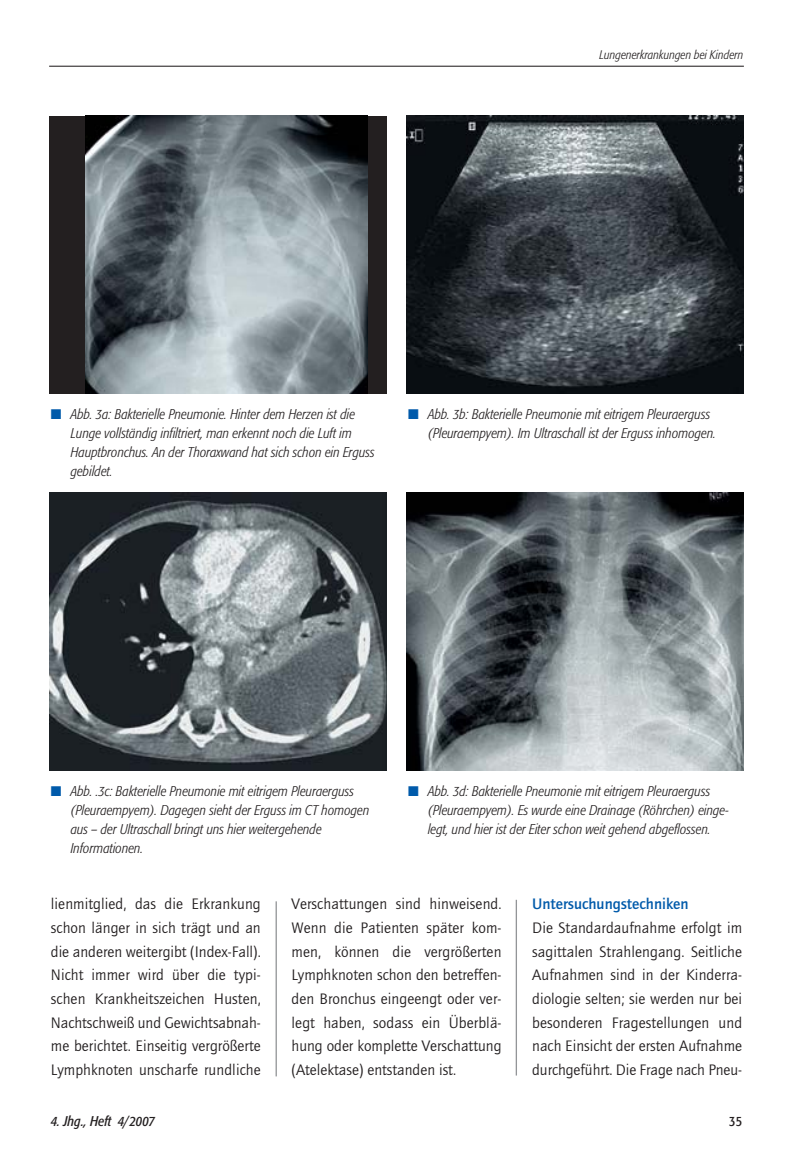
<style>
.page{position:relative;width:794px;height:1171px;background:#fff}
.page>*{position:absolute;margin:0;border:0;box-sizing:border-box;transform-origin:0 0}
.t1{font:15.75px/23.6px "Quay";color:#231f20;text-align:justify}
.t2{font:700 15.75px "Quay";color:#005aaa}
.t3{font:italic 300 condensed 14px/19.2px "Formata";color:#231f20}
.t4{font:italic condensed 14px "Formata";color:#231f20}
.t5{font:condensed 14px "Formata";color:#231f20}
.t6{font:italic 300 condensed 12.25px "Formata";color:#231f20}
.s1{color:#005aaa}
</style>
<div class="page">
<hr style="left:49px;top:66px;width:695px;height:1px;background:#231f20">
<hr style="left:275px;top:901px;width:2px;height:175px;background:#939598">
<hr style="left:516px;top:900px;width:1px;height:175px;background:#939598">
<div style="left:49px;top:116px;width:337px;height:278px;background:#231f20"></div>
<img style="left:85px;top:116px;width:282px;height:278px">
<img style="left:406px;top:116px;width:338px;height:278px">
<img style="left:49px;top:493px;width:337px;height:278px">
<img style="left:406px;top:493px;width:338px;height:278px">
<p class="t6" style="left:599px;top:50px;width:145px">Lungenerkrankungen bei Kindern</p>
<p class="t3" style="left:71px;top:405px;width:306px;text-indent:-20px"><span class="s1">■</span> Abb. 3a: Bakterielle Pneumonie. Hinter dem Herzen ist die Lunge vollständig infiltriert, man erkennt noch die Luft im Hauptbronchus. An der Thoraxwand hat sich schon ein Erguss gebildet.</p>
<p class="t3" style="left:428px;top:405px;width:289px;text-indent:-20px"><span class="s1">■</span> Abb. 3b: Bakterielle Pneumonie mit eitrigem Pleuraerguss (Pleuraempyem). Im Ultraschall ist der Erguss inhomogen.</p>
<p class="t3" style="left:71px;top:782px;width:300px;text-indent:-20px"><span class="s1">■</span> Abb. .3c: Bakterielle Pneumonie mit eitrigem Pleuraerguss (Pleuraempyem). Dagegen sieht der Erguss im CT homogen aus – der Ultraschall bringt uns hier weitergehende Informationen.</p>
<p class="t3" style="left:428px;top:782px;width:302px;text-indent:-20px"><span class="s1">■</span> Abb. 3d: Bakterielle Pneumonie mit eitrigem Pleuraerguss (Pleuraempyem). Es wurde eine Drainage (Röhrchen) einge&shy;legt, und hier ist der Eiter schon weit gehend abgeflossen.</p>
<p class="t1" style="left:51px;top:893px;width:211px">lienmitglied, das die Erkrankung schon länger in sich trägt und an die anderen weitergibt (Index-Fall).<br>Nicht immer wird über die typi&shy;schen Krankheitszeichen Husten, Nachtschweiß und Gewichtsabnah&shy;me berichtet. Einseitig vergrößerte Lymphknoten unscharfe rundliche</p>
<p class="t1" style="left:291px;top:893px;width:211px">Verschattungen sind hinweisend.<br>Wenn die Patienten später kom&shy;men, können die vergrößerten Lymphknoten schon den betreffen&shy;den Bronchus eingeengt oder ver&shy;legt haben, sodass ein Überblä&shy;hung oder komplette Verschattung (Atelektase) entstanden ist.</p>
<p class="t2" style="left:532px;top:898px;width:158px">Untersuchungstechniken</p>
<p class="t1" style="left:532px;top:917px;width:211px">Die Standardaufnahme erfolgt im sagittalen Strahlengang. Seitliche Aufnahmen sind in der Kinderra&shy;diologie selten; sie werden nur bei besonderen Fragestellungen und nach Einsicht der ersten Aufnahme durchgeführt. Die Frage nach Pneu-</p>
<p class="t4" style="left:51px;top:1115px;width:105px">4. Jhg., Heft 4/2007</p>
<p class="t5" style="left:729px;top:1115px;width:14px">35</p>
</div>
